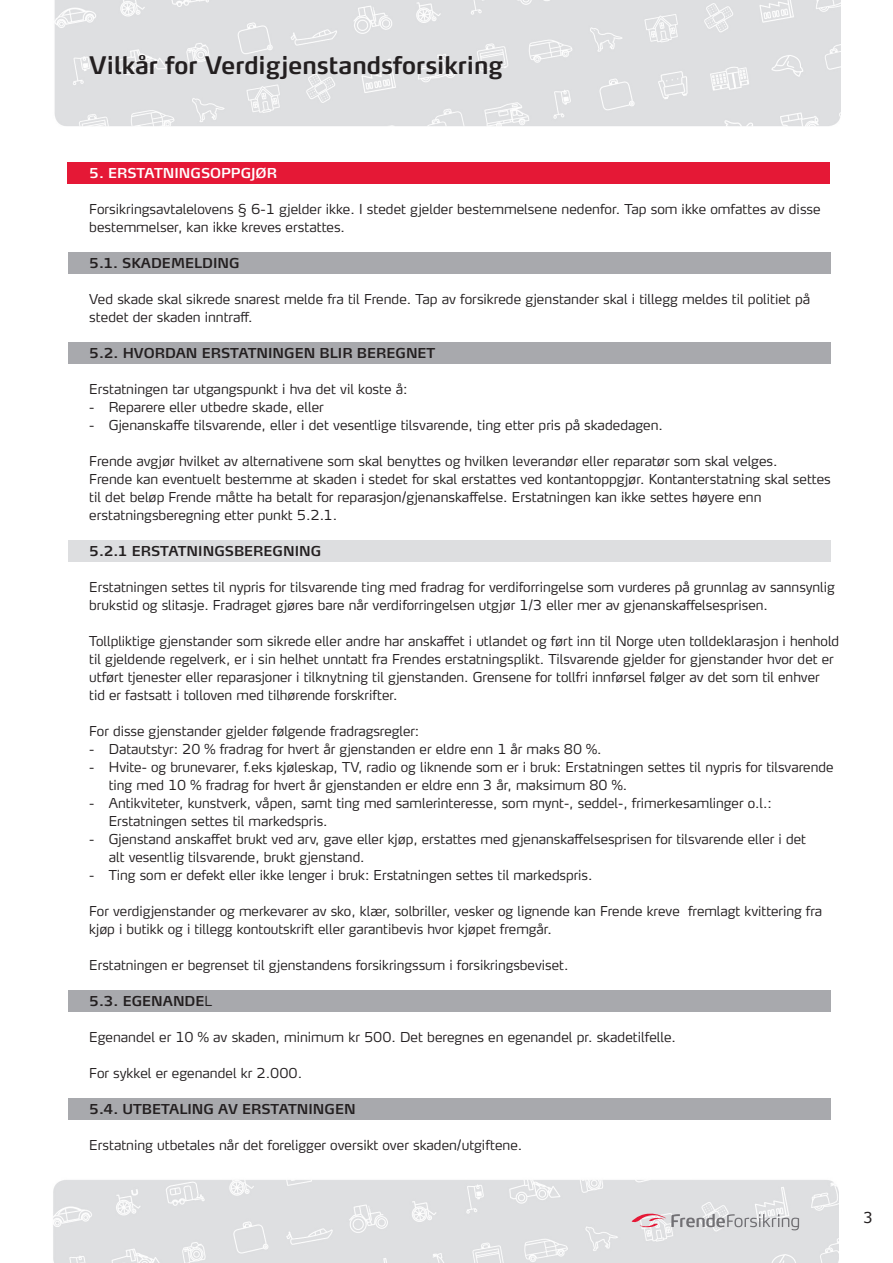
<style>
.page{position:relative;width:893px;height:1263px;background:#fff}
.page>*{position:absolute;margin:0;border:0;box-sizing:border-box;transform-origin:0 0}
.t1{font:600 24px "Max TF";color:#231f20}
.t2{font:15px "Verdana";color:#231f20}
.t3{font:300 13.5px/18px "Max TF";color:#231f20}
.t4{font:600 13.5px "Max TF";color:#231f20}
.t5{font:600 13.5px "Max TF";color:#fff}
.s1{font-weight:300}
</style>
<div class="page">
<img style="left:53px;top:1180px;width:785px;height:83px">
<svg style="left:632px;top:1213px;width:167px;height:17px"></svg>
<img style="left:54px;top:0;width:786px;height:126px">
<div style="left:67px;top:162px;width:762px;height:21px;background:#e51836"></div>
<div style="left:68px;top:1098px;width:763px;height:21px;background:#a8a9ad"></div>
<div style="left:68px;top:990px;width:762px;height:21px;background:#a8a9ad"></div>
<div style="left:68px;top:252px;width:763px;height:21px;background:#a8a9ad"></div>
<div style="left:68px;top:342px;width:763px;height:22px;background:#a8a9ad"></div>
<div style="left:68px;top:540px;width:762px;height:21px;background:#dddee0"></div>
<h1 class="t1" style="left:89px;top:50px;width:415px">Vilkår for Verdigjenstandsforsikring</h1>
<p class="t5" style="left:89px;top:164px;width:189px">5. ERSTATNINGSOPPGJØR</p>
<p class="t3" style="left:89px;top:200px;width:733px">Forsikringsavtalelovens § 6-1 gjelder ikke. I stedet gjelder bestemmelsene nedenfor. Tap som ikke omfattes av disse bestemmelser, kan ikke kreves erstattes.</p>
<p class="t4" style="left:89px;top:254px;width:152px">5.1. SKADEMELDING</p>
<p class="t3" style="left:89px;top:290px;width:722px">Ved skade skal sikrede snarest melde fra til Frende. Tap av forsikrede gjenstander skal i tillegg meldes til politiet på stedet der skaden inntraff.</p>
<p class="t4" style="left:89px;top:344px;width:348px">5.2. HVORDAN ERSTATNINGEN BLIR BEREGNET</p>
<p class="t3" style="left:89px;top:380px;width:320px">Erstatningen tar utgangspunkt i hva det vil koste å:</p>
<p class="t3" style="left:89px;top:398px;width:236px">- Reparere eller utbedre skade, eller</p>
<p class="t3" style="left:89px;top:416px;width:575px">- Gjenanskaffe tilsvarende, eller i det vesentlige tilsvarende, ting etter pris på skadedagen.</p>
<p class="t3" style="left:89px;top:452px;width:743px">Frende avgjør hvilket av alternativene som skal benyttes og hvilken leverandør eller reparatør som skal velges.<br>Frende kan eventuelt bestemme at skaden i stedet for skal erstattes ved kontantoppgjør. Kontanterstatning skal settes til det beløp Frende måtte ha betalt for reparasjon/gjenanskaffelse. Erstatningen kan ikke settes høyere enn erstatningsberegning etter punkt 5.2.1.</p>
<p class="t4" style="left:89px;top:542px;width:233px">5.2.1 ERSTATNINGSBEREGNING</p>
<p class="t3" style="left:89px;top:578px;width:747px">Erstatningen settes til nypris for tilsvarende ting med fradrag for verdiforringelse som vurderes på grunnlag av sannsynlig brukstid og slitasje. Fradraget gjøres bare når verdiforringelsen utgjør 1/3 eller mer av gjenanskaffelsesprisen.</p>
<p class="t3" style="left:89px;top:632px;width:751px">Tollpliktige gjenstander som sikrede eller andre har anskaffet i utlandet og ført inn til Norge uten tolldeklarasjon i henhold til gjeldende regelverk, er i sin helhet unntatt fra Frendes erstatningsplikt. Tilsvarende gjelder for gjenstander hvor det er utført tjenester eller reparasjoner i tilknytning til gjenstanden. Grensene for tollfri innførsel følger av det som til enhver<br>tid er fastsatt i tolloven med tilhørende forskrifter.</p>
<p class="t3" style="left:89px;top:722px;width:332px">For disse gjenstander gjelder følgende fradragsregler:</p>
<p class="t3" style="left:89px;top:740px;width:514px">- Datautstyr: 20 % fradrag for hvert år gjenstanden er eldre enn 1 år maks 80 %.</p>
<p class="t3" style="left:109px;top:758px;width:726px;text-indent:-19px">- Hvite- og brunevarer, f.eks kjøleskap, TV, radio og liknende som er i bruk: Erstatningen settes til nypris for tilsvarende ting med 10 % fradrag for hvert år gjenstanden er eldre enn 3 år, maksimum 80 %.</p>
<p class="t3" style="left:109px;top:794px;width:665px;text-indent:-19px">- Antikviteter, kunstverk, våpen, samt ting med samlerinteresse, som mynt-, seddel-, frimerkesamlinger o.l.:<br>Erstatningen settes til markedspris.</p>
<p class="t3" style="left:109px;top:830px;width:699px;text-indent:-19px">- Gjenstand anskaffet brukt ved arv, gave eller kjøp, erstattes med gjenanskaffelsesprisen for tilsvarende eller i det alt vesentlig tilsvarende, brukt gjenstand.</p>
<p class="t3" style="left:89px;top:866px;width:505px">- Ting som er defekt eller ikke lenger i bruk: Erstatningen settes til markedspris.</p>
<p class="t3" style="left:89px;top:902px;width:734px">For verdigjenstander og merkevarer av sko, klær, solbriller, vesker og lignende kan Frende kreve fremlagt kvittering fra kjøp i butikk og i tillegg kontoutskrift eller garantibevis hvor kjøpet fremgår.</p>
<p class="t3" style="left:89px;top:956px;width:481px">Erstatningen er begrenset til gjenstandens forsikringssum i forsikringsbeviset.</p>
<p class="t4" style="left:89px;top:992px;width:124px">5.3. EGENANDE<span class="s1">L</span></p>
<p class="t3" style="left:89px;top:1028px;width:588px">Egenandel er 10 % av skaden, minimum kr 500. Det beregnes en egenandel pr. skadetilfelle.</p>
<p class="t3" style="left:89px;top:1064px;width:214px">For sykkel er egenandel kr 2.000.</p>
<p class="t4" style="left:89px;top:1100px;width:268px">5.4. UTBETALING AV ERSTATNINGEN</p>
<p class="t3" style="left:89px;top:1136px;width:435px">Erstatning utbetales når det foreligger oversikt over skaden/utgiftene.</p>
<p class="t2" style="left:863px;top:1208px;width:11px">3</p>
</div>
